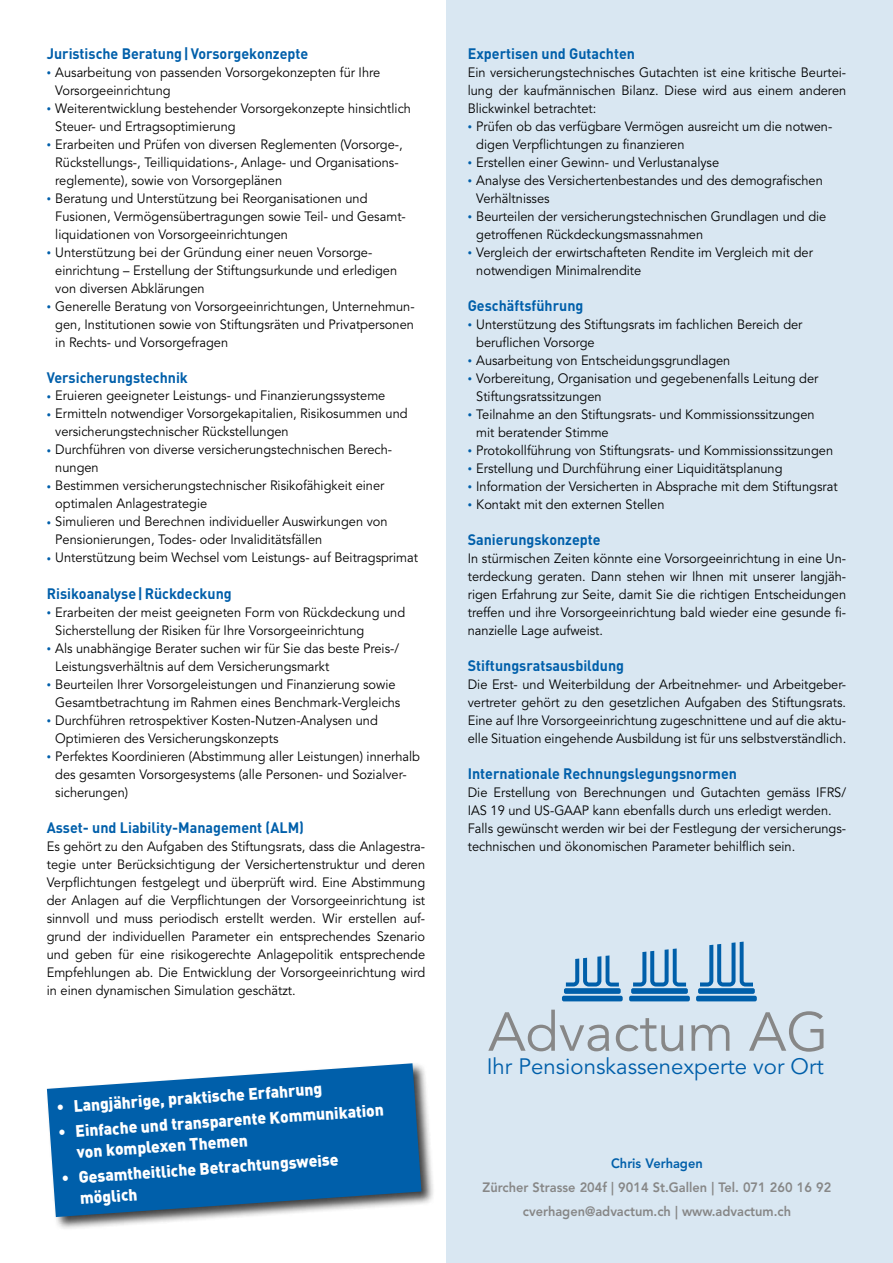
<style>
.page{position:relative;width:893px;height:1263px;background:#fff}
.page>*{position:absolute;margin:0;border:0;box-sizing:border-box;transform-origin:0 0}
.t1{font:54.3px "Avenir";color:#878787}
.t2{font:22.2px "Avenir";color:#005faa}
.t3{font:900 16.5px/21px "DIN";color:#fff;scale:.95 1}
.t4{font:700 15px "DIN";color:#005faa;scale:.95 1}
.t5{font:13.5px/18px "Avenir LT Std";color:#000;scale:.95 1}
.t6{font:800 13.5px/24px "Avenir LT Std";color:#878787;text-align:center;scale:.95 1}
.t7{font:800 13.5px "Avenir LT Std";color:#005faa;scale:.95 1}
.s1{font-size:9px;color:#005faa}
</style>
<div class="page">
<div style="left:446px;top:0;width:447px;height:1263px;background:#d9e7f2"></div>
<div style="left:46px;top:1062px;width:389px;height:169px;background:#000;opacity:.75"></div>
<svg style="left:47px;top:1063px;width:374px;height:154px;background:#2674b1"></svg>
<svg style="left:566px;top:955px;width:53px;height:31px"></svg>
<div style="left:562px;top:996px;width:61px;height:5px;background:#005faa;border-radius:2px"></div>
<div style="left:564px;top:988px;width:57px;height:6px;background:#005faa;border-radius:2px"></div>
<svg style="left:633px;top:948px;width:53px;height:38px"></svg>
<div style="left:629px;top:996px;width:61px;height:5px;background:#005faa;border-radius:2px"></div>
<div style="left:631px;top:988px;width:57px;height:6px;background:#005faa;border-radius:2px"></div>
<svg style="left:700px;top:941px;width:53px;height:45px"></svg>
<div style="left:696px;top:996px;width:61px;height:5px;background:#005faa;border-radius:2px"></div>
<div style="left:698px;top:988px;width:57px;height:6px;background:#005faa;border-radius:2px"></div>
<p class="t4" style="left:47px;top:44px;width:277px">Juristische Beratung|Vorsorgekonzepte</p>
<p class="t5" style="left:55px;top:64px;width:344px;text-indent:-9px"><span class="s1">•</span> Ausarbeitung von passenden Vorsorgekonzepten für Ihre<br>Vorsorgeeinrichtung</p>
<p class="t5" style="left:55px;top:100px;width:376px;text-indent:-9px"><span class="s1">•</span> Weiterentwicklung bestehender Vorsorgekonzepte hinsichtlich<br>Steuer- und Ertragsoptimierung</p>
<p class="t5" style="left:55px;top:136px;width:367px;text-indent:-9px"><span class="s1">•</span> Erarbeiten und Prüfen von diversen Reglementen (Vorsorge-,<br>Rückstellungs-, Teilliquidations-, Anlage- und Organisations&shy;reglemente), sowie von Vorsorgeplänen</p>
<p class="t5" style="left:55px;top:190px;width:369px;text-indent:-9px"><span class="s1">•</span> Beratung und Unterstützung bei Reorganisationen und<br>Fusionen, Vermögensübertragungen sowie Teil- und Gesamt&shy;liquidationen von Vorsorgeeinrichtungen</p>
<p class="t5" style="left:55px;top:244px;width:361px;text-indent:-9px"><span class="s1">•</span> Unterstützung bei der Gründung einer neuen Vorsorge&shy;einrichtung – Erstellung der Stiftungsurkunde und erledigen von diversen Abklärungen</p>
<p class="t5" style="left:55px;top:298px;width:380px;text-align:justify;text-indent:-9px"><span class="s1">•</span> Generelle Beratung von Vorsorgeeinrichtungen, Unternehmun&shy;gen, Institutionen sowie von Stiftungsräten und Privatpersonen in Rechts- und Vorsorgefragen</p>
<p class="t4" style="left:47px;top:368px;width:150px">Versicherungstechnik</p>
<p class="t5" style="left:47px;top:386px;width:358px"><span class="s1">•</span> Eruieren geeigneter Leistungs- und Finanzierungssysteme</p>
<p class="t5" style="left:55px;top:404px;width:372px;text-indent:-9px"><span class="s1">•</span> Ermitteln notwendiger Vorsorgekapitalien, Risikosummen und versicherungstechnischer Rückstellungen</p>
<p class="t5" style="left:55px;top:440px;width:355px;text-indent:-9px"><span class="s1">•</span> Durchführen von diverse versicherungstechnischen Berech&shy;nungen</p>
<p class="t5" style="left:55px;top:476px;width:348px;text-indent:-9px"><span class="s1">•</span> Bestimmen versicherungstechnischer Risikofähigkeit einer optimalen Anlagestrategie</p>
<p class="t5" style="left:55px;top:512px;width:351px;text-indent:-9px"><span class="s1">•</span> Simulieren und Berechnen individueller Auswirkungen von<br>Pensionierungen, Todes- oder Invaliditätsfällen</p>
<p class="t5" style="left:47px;top:548px;width:392px"><span class="s1">•</span> Unterstützung beim Wechsel vom Leistungs- auf Beitragsprimat</p>
<p class="t4" style="left:47px;top:584px;width:196px">Risikoanalyse|Rückdeckung</p>
<p class="t5" style="left:55px;top:604px;width:370px;text-indent:-9px"><span class="s1">•</span> Erarbeiten der meist geeigneten Form von Rückdeckung und<br>Sicherstellung der Risiken für Ihre Vorsorgeeinrichtung</p>
<p class="t5" style="left:55px;top:640px;width:363px;text-indent:-9px"><span class="s1">•</span> Als unabhängige Berater suchen wir für Sie das beste Preis-/<br>Leistungsverhältnis auf dem Versicherungsmarkt</p>
<p class="t5" style="left:55px;top:676px;width:365px;text-indent:-9px"><span class="s1">•</span> Beurteilen Ihrer Vorsorgeleistungen und Finanzierung sowie<br>Gesamtbetrachtung im Rahmen eines Benchmark-Vergleichs</p>
<p class="t5" style="left:55px;top:712px;width:341px;text-indent:-9px"><span class="s1">•</span> Durchführen retrospektiver Kosten-Nutzen-Analysen und<br>Optimieren des Versicherungskonzepts</p>
<p class="t5" style="left:55px;top:748px;width:385px;text-indent:-9px"><span class="s1">•</span> Perfektes Koordinieren (Abstimmung aller Leistungen) innerhalb des gesamten Vorsorgesystems (alle Personen- und Sozialver&shy;sicherungen)</p>
<p class="t4" style="left:47px;top:818px;width:272px">Asset- und Liability-Management (ALM)</p>
<p class="t5" style="left:47px;top:838px;width:400px;text-align:justify">Es gehört zu den Aufgaben des Stiftungsrats, dass die Anlagestra&shy;tegie unter Berücksichtigung der Versichertenstruktur und deren Verpflichtungen festgelegt und überprüft wird. Eine Abstimmung der Anlagen auf die Verpflichtungen der Vorsorgeeinrichtung ist sinnvoll und muss periodisch erstellt werden. Wir erstellen auf&shy;grund der individuellen Parameter ein entsprechendes Szenario und geben für eine risikogerechte Anlagepolitik entsprechende Empfehlungen ab. Die Entwicklung der Vorsorgeeinrichtung wird in einen dynamischen Simulation geschätzt.</p>
<p class="t3" style="left:56px;top:1096px;width:282px;rotate:-4deg">• Langjährige, praktische Erfahrung</p>
<p class="t3" style="left:75px;top:1120px;width:327px;text-indent:-17px;rotate:-4deg">• Einfache und transparente Kommunikation von komplexen Themen</p>
<p class="t3" style="left:78px;top:1166px;width:276px;text-indent:-17px;rotate:-4deg">• Gesamtheitliche Betrachtungsweise möglich</p>
<p class="t4" style="left:468px;top:44px;width:178px">Expertisen und Gutachten</p>
<p class="t5" style="left:468px;top:64px;width:400px;text-align:justify">Ein versicherungstechnisches Gutachten ist eine kritische Beurtei&shy;lung der kaufmännischen Bilanz. Diese wird aus einem anderen Blickwinkel betrachtet:</p>
<p class="t5" style="left:476px;top:118px;width:375px;text-indent:-9px"><span class="s1">•</span> Prüfen ob das verfügbare Vermögen ausreicht um die notwen&shy;digen Verpflichtungen zu finanzieren</p>
<p class="t5" style="left:468px;top:154px;width:266px"><span class="s1">•</span> Erstellen einer Gewinn- und Verlustanalyse</p>
<p class="t5" style="left:476px;top:172px;width:366px;text-indent:-9px"><span class="s1">•</span> Analyse des Versichertenbestandes und des demografischen<br>Verhältnisses</p>
<p class="t5" style="left:476px;top:208px;width:370px;text-indent:-9px"><span class="s1">•</span> Beurteilen der versicherungstechnischen Grundlagen und die getroffenen Rückdeckungsmassnahmen</p>
<p class="t5" style="left:476px;top:244px;width:356px;text-indent:-9px"><span class="s1">•</span> Vergleich der erwirtschafteten Rendite im Vergleich mit der notwendigen Minimalrendite</p>
<p class="t4" style="left:468px;top:296px;width:123px">Geschäftsführung</p>
<p class="t5" style="left:476px;top:316px;width:345px;text-indent:-9px"><span class="s1">•</span> Unterstützung des Stiftungsrats im fachlichen Bereich der beruflichen Vorsorge</p>
<p class="t5" style="left:468px;top:352px;width:278px"><span class="s1">•</span> Ausarbeitung von Entscheidungsgrundlagen</p>
<p class="t5" style="left:476px;top:370px;width:362px;text-indent:-9px"><span class="s1">•</span> Vorbereitung, Organisation und gegebenenfalls Leitung der<br>Stiftungsratssitzungen</p>
<p class="t5" style="left:476px;top:406px;width:358px;text-indent:-9px"><span class="s1">•</span> Teilnahme an den Stiftungsrats- und Kommissionssitzungen mit beratender Stimme</p>
<p class="t5" style="left:468px;top:442px;width:386px"><span class="s1">•</span> Protokollführung von Stiftungsrats- und Kommissionssitzungen</p>
<p class="t5" style="left:468px;top:460px;width:333px"><span class="s1">•</span> Erstellung und Durchführung einer Liquiditätsplanung</p>
<p class="t5" style="left:468px;top:478px;width:391px"><span class="s1">•</span> Information der Versicherten in Absprache mit dem Stiftungsrat</p>
<p class="t5" style="left:468px;top:496px;width:209px"><span class="s1">•</span> Kontakt mit den externen Stellen</p>
<p class="t4" style="left:468px;top:530px;width:141px">Sanierungskonzepte</p>
<p class="t5" style="left:468px;top:550px;width:400px;text-align:justify">In stürmischen Zeiten könnte eine Vorsorgeeinrichtung in eine Un&shy;terdeckung geraten. Dann stehen wir Ihnen mit unserer langjäh&shy;rigen Erfahrung zur Seite, damit Sie die richtigen Entscheidungen treffen und ihre Vorsorgeeinrichtung bald wieder eine gesunde fi&shy;nanzielle Lage aufweist.</p>
<p class="t4" style="left:468px;top:656px;width:166px">Stiftungsratsausbildung</p>
<p class="t5" style="left:468px;top:676px;width:400px;text-align:justify">Die Erst- und Weiterbildung der Arbeitnehmer- und Arbeitgeber&shy;vertreter gehört zu den gesetzlichen Aufgaben des Stiftungsrats.<br>Eine auf Ihre Vorsorgeeinrichtung zugeschnittene und auf die aktu&shy;elle Situation eingehende Ausbildung ist für uns selbstverständlich.</p>
<p class="t4" style="left:468px;top:764px;width:285px">Internationale Rechnungslegungsnormen</p>
<p class="t5" style="left:468px;top:784px;width:400px">Die Erstellung von Berechnungen und Gutachten gemäss IFRS/ IAS 19 und US-GAAP kann ebenfalls durch uns erledigt werden.<br>Falls gewünscht werden wir bei der Festlegung der versicherungs&shy;technischen und ökonomischen Parameter behilflich sein.</p>
<h1 class="t1" style="left:488px;top:1001px;width:342px">Advactum AG</h1>
<h2 class="t2" style="left:487px;top:1054px;width:339px">Ihr Pensionskassenexperte vor Ort</h2>
<p class="t7" style="left:611px;top:1155px;width:98px">Chris Verhagen</p>
<p class="t6" style="left:482px;top:1175px;width:369px">Zürcher Strasse 204f | 9014 St.Gallen | Tel. 071 260 16 92 cverhagen@advactum.ch | www.advactum.ch</p>
</div>
